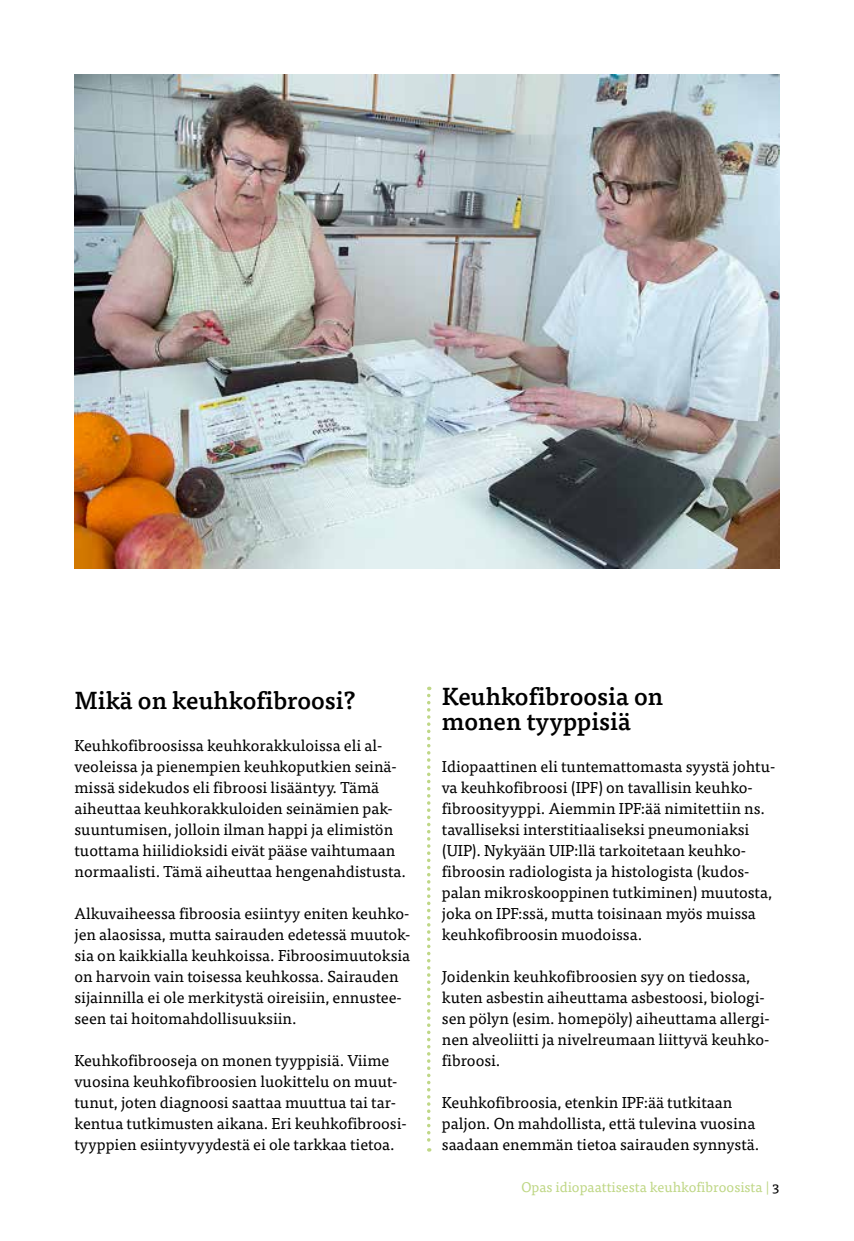
<style>
.page{position:relative;width:854px;height:1241px;background:#fff}
.page>*{position:absolute;margin:0;border:0;box-sizing:border-box;transform-origin:0 0}
.t1{font:500 24.5px/24.5px "Tisa OT";color:#000}
.t2{font:15.75px/21px "Tisa OT";color:#000}
.t3{font:14px "Tisa OT";color:#bfd786}
.s1{color:#000}
</style>
<div class="page">
<svg style="left:427px;top:686px;width:3px;height:465px"></svg>
<img style="left:74px;top:74px;width:705px;height:494px">
<h1 class="t1" style="left:74px;top:688px;width:282px">Mikä on keuhkofibroosi?</h1>
<p class="t2" style="left:74px;top:734px;width:333px">Keuhkofibroosissa keuhkorakkuloissa eli al&shy;veoleissa ja pienempien keuhkoputkien seinä&shy;missä sidekudos eli fibroosi lisääntyy. Tämä aiheuttaa keuhkorakkuloiden seinämien pak&shy;suuntumisen, jolloin ilman happi ja elimistön tuottama hiilidioksidi eivät pääse vaihtumaan normaalisti. Tämä aiheuttaa hengenahdistusta.</p>
<p class="t2" style="left:74px;top:902px;width:337px">Alkuvaiheessa fibroosia esiintyy eniten keuhko&shy;jen alaosissa, mutta sairauden edetessä muutok&shy;sia on kaikkialla keuhkoissa. Fibroosimuutoksia on harvoin vain toisessa keuhkossa. Sairauden sijainnilla ei ole merkitystä oireisiin, ennustee&shy;seen tai hoitomahdollisuuksiin.</p>
<p class="t2" style="left:74px;top:1049px;width:334px">Keuhkofibrooseja on monen tyyppisiä. Viime vuosina keuhkofibroosien luokittelu on muut&shy;tunut, joten diagnoosi saattaa muuttua tai tar&shy;kentua tutkimusten aikana. Eri keuhkofibroosi&shy;tyyppien esiintyvyydestä ei ole tarkkaa tietoa.</p>
<h1 class="t1" style="left:441px;top:685px;width:223px">Keuhkofibroosia on monen tyyppisiä</h1>
<p class="t2" style="left:441px;top:755px;width:335px">Idiopaattinen eli tuntemattomasta syystä johtu&shy;va keuhkofibroosi (IPF) on tavallisin keuhko&shy;fibroosityyppi. Aiemmin IPF:ää nimitettiin ns. tavalliseksi interstitiaaliseksi pneumoniaksi (UIP). Nykyään UIP:llä tarkoitetaan keuhko&shy;fibroosin radiologista ja histologista (kudos&shy;palan mikroskooppinen tutkiminen) muutosta, joka on IPF:ssä, mutta toisinaan myös muissa keuhkofibroosin muodoissa.</p>
<p class="t2" style="left:441px;top:965px;width:329px">Joidenkin keuhkofibroosien syy on tiedossa, kuten asbestin aiheuttama asbestoosi, biologi&shy;sen pölyn (esim. homepöly) aiheuttama allergi&shy;nen alveoliitti ja nivelreumaan liittyvä keuhko&shy;fibroosi.</p>
<p class="t2" style="left:441px;top:1091px;width:319px">Keuhkofibroosia, etenkin IPF:ää tutkitaan paljon. On mahdollista, että tulevina vuosina saadaan enemmän tietoa sairauden synnystä.</p>
<p class="t3" style="left:521px;top:1178px;width:259px">Opas idiopaattisesta keuhkofibroosista | <span class="s1">3</span></p>
</div>
